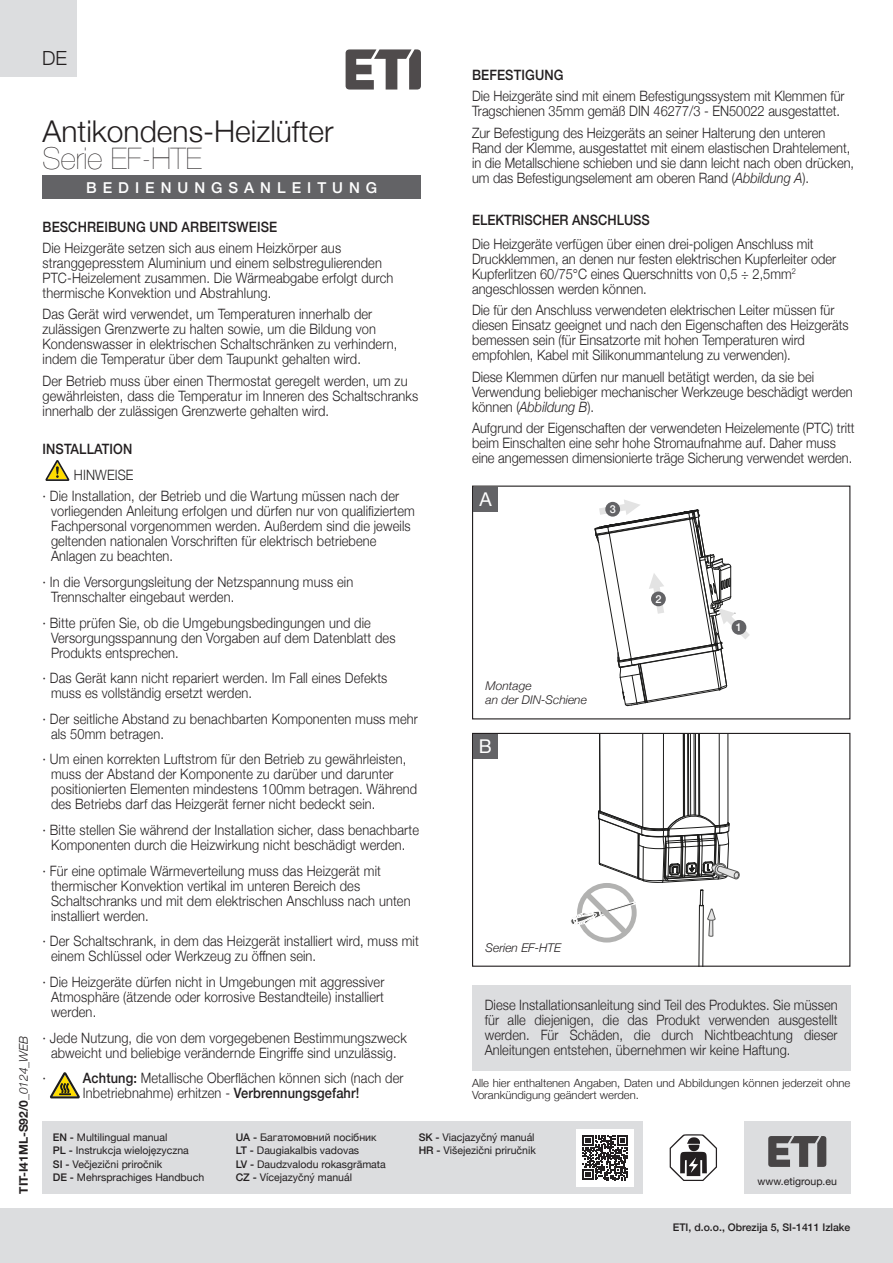
<style>
.page{position:relative;width:893px;height:1263px;background:#fff}
.page>*{position:absolute;margin:0;border:0;box-sizing:border-box;transform-origin:0 0}
.t1{font:300 30px/27px "Helvetica Neue";color:#231f20}
.t2{font:300 19.5px "Helvetica Neue";color:#231f20}
.t3{font:19.05px "Helvetica Neue";color:#fff}
.t4{font:500 15px "Helvetica Neue";letter-spacing:.4em;color:#fff}
.t5{font:300 14.25px/15px "Helvetica Neue";letter-spacing:.01em;color:#231f20;scale:.9 1}
.t6{font:500 14.25px "Helvetica Neue";letter-spacing:.01em;color:#231f20;scale:.9 1}
.t7{font:italic 300 12px "Helvetica Neue";color:#231f20}
.t8{font:700 12px "Helvetica Neue";color:#231f20}
.t9{font:300 11.25px/12px "Helvetica Neue";color:#231f20}
.t10{font:500 10.95px "Helvetica Neue";color:#fff}
.t11{font:10.5px/13.5px "Helvetica Neue";color:#231f20}
.t12{font:500 10.5px "Helvetica Neue";color:#231f20}
.s1{font-weight:300;font-style:italic}
.s2{font-weight:200}
.s3{font-weight:500}
.s4{font-style:italic}
</style>
<div class="page">
<div style="left:0;top:1209px;width:893px;height:54px;background:#dcdddf"></div>
<div style="left:744px;top:1121px;width:106px;height:73px;background:#dcdddf"></div>
<svg style="left:768px;top:1136px;width:58px;height:31px"></svg>
<div style="left:43px;top:1121px;width:599px;height:73px;background:#dcdddf"></div>
<svg style="left:670px;top:1134px;width:47px;height:47px"></svg>
<div style="left:576px;top:1129px;width:58px;height:57px;background:#fff"></div>
<svg style="left:583px;top:1135px;width:45px;height:45px"></svg>
<div style="left:0;top:0;width:77px;height:77px;background:#dcdddf"></div>
<div style="left:43px;top:176px;width:378px;height:23px;background:#636366"></div>
<svg style="left:50px;top:1072px;width:30px;height:26px"></svg>
<svg style="left:45px;top:460px;width:25px;height:21px"></svg>
<div style="left:472px;top:985px;width:378px;height:85px;background:#dcdddf"></div>
<hr style="left:698px;top:733px;width:1px;height:82px;background:#1c1c1b">
<hr style="left:695px;top:733px;width:1px;height:82px;background:#1c1c1b">
<hr style="left:694px;top:733px;width:1px;height:82px;background:#1c1c1b">
<hr style="left:688px;top:733px;width:1px;height:82px;background:#1c1c1b">
<hr style="left:687px;top:733px;width:1px;height:82px;background:#1c1c1b">
<hr style="left:684px;top:733px;width:1px;height:83px;background:#1c1c1b">
<hr style="left:719px;top:733px;width:1px;height:92px;background:#1c1c1b">
<hr style="left:663px;top:733px;width:1px;height:96px;background:#1c1c1b">
<hr style="left:642px;top:733px;width:1px;height:94px;background:#1c1c1b">
<hr style="left:690px;top:733px;width:1px;height:82px;background:#1c1c1b">
<hr style="left:699px;top:733px;width:1px;height:82px;background:#1c1c1b">
<hr style="left:728px;top:733px;width:1px;height:90px;background:#1c1c1b">
<hr style="left:599px;top:733px;width:1px;height:78px;background:#1c1c1b">
<hr style="left:683px;top:733px;width:1px;height:83px;background:#1c1c1b">
<svg style="left:571px;top:810px;width:169px;height:155px"></svg>
<div style="left:472px;top:733px;width:378px;height:234px;border:1px solid #231f20"></div>
<div style="left:473px;top:734px;width:25px;height:25px;background:#636366"></div>
<svg style="left:595px;top:499px;width:155px;height:208px"></svg>
<div style="left:473px;top:487px;width:25px;height:25px;background:#636366"></div>
<div style="left:732px;top:620px;width:14px;height:15px;background:#636366;border-radius:50%"></div>
<div style="left:651px;top:591px;width:15px;height:15px;background:#636366;border-radius:50%"></div>
<div style="left:605px;top:502px;width:15px;height:15px;background:#636366;border-radius:50%"></div>
<svg style="left:346px;top:49px;width:75px;height:41px"></svg>
<p class="t8" style="left:14px;top:1194px;width:160px;rotate:-90deg">TIT-I41ML-S92/0<span class="s1">_0124_WEB</span></p>
<p class="t2" style="left:42px;top:42px;width:26px">DE</p>
<p class="t1" style="left:43px;top:116px;width:293px">Antikondens-Heizlüfter<br><span class="s2">Serie EF-HTE</span></p>
<p class="t4" style="left:86px;top:176px;width:293px">BEDIENUNGSANLEITUNG</p>
<p class="t6" style="left:43px;top:215px;width:262px">BESCHREIBUNG UND ARBEITSWEISE</p>
<p class="t5" style="left:43px;top:239px;width:391px">Die Heizgeräte setzen sich aus einem Heizkörper aus stranggepresstem Aluminium und einem selbstregulierenden PTC-Heizelement zusammen. Die Wärmeabgabe erfolgt durch thermische Konvektion und Abstrahlung.</p>
<p class="t5" style="left:43px;top:306px;width:396px">Das Gerät wird verwendet, um Temperaturen innerhalb der zulässigen Grenzwerte zu halten sowie, um die Bildung von Kondenswasser in elektrischen Schaltschränken zu verhindern, indem die Temperatur über dem Taupunkt gehalten wird.</p>
<p class="t5" style="left:43px;top:372px;width:419px">Der Betrieb muss über einen Thermostat geregelt werden, um zu gewährleisten, dass die Temperatur im Inneren des Schaltschranks innerhalb der zulässigen Grenzwerte gehalten wird.</p>
<p class="t6" style="left:43px;top:437px;width:101px">INSTALLATION</p>
<p class="t5" style="left:74px;top:466px;width:68px">HINWEISE</p>
<p class="t5" style="left:51px;top:488px;width:406px;text-indent:-9px">· Die Installation, der Betrieb und die Wartung müssen nach der vorliegenden Anleitung erfolgen und dürfen nur von qualifiziertem Fachpersonal vorgenommen werden. Außerdem sind die jeweils geltenden nationalen Vorschriften für elektrisch betriebene Anlagen zu beachten.</p>
<p class="t5" style="left:51px;top:573px;width:337px;text-indent:-9px">· In die Versorgungsleitung der Netzspannung muss ein<br>Trennschalter eingebaut werden.</p>
<p class="t5" style="left:51px;top:614px;width:384px;text-indent:-9px">· Bitte prüfen Sie, ob die Umgebungsbedingungen und die<br>Versorgungsspannung den Vorgaben auf dem Datenblatt des<br>Produkts entsprechen.</p>
<p class="t5" style="left:51px;top:670px;width:375px;text-indent:-9px">· Das Gerät kann nicht repariert werden. Im Fall eines Defekts muss es vollständig ersetzt werden.</p>
<p class="t5" style="left:51px;top:710px;width:409px;text-indent:-9px">· Der seitliche Abstand zu benachbarten Komponenten muss mehr als 50mm betragen.</p>
<p class="t5" style="left:51px;top:751px;width:408px;text-indent:-9px">· Um einen korrekten Luftstrom für den Betrieb zu gewährleisten, muss der Abstand der Komponente zu darüber und darunter positionierten Elementen mindestens 100mm betragen. Während des Betriebs darf das Heizgerät ferner nicht bedeckt sein.</p>
<p class="t5" style="left:43px;top:821px;width:420px;text-align:center">· Bitte stellen Sie während der Installation sicher, dass benachbarte<br>Komponenten durch die Heizwirkung nicht beschädigt werden.</p>
<p class="t5" style="left:51px;top:862px;width:401px;text-indent:-9px">· Für eine optimale Wärmeverteilung muss das Heizgerät mit thermischer Konvektion vertikal im unteren Bereich des Schaltschranks und mit dem elektrischen Anschluss nach unten installiert werden.</p>
<p class="t5" style="left:51px;top:933px;width:410px;text-indent:-9px">· Der Schaltschrank, in dem das Heizgerät installiert wird, muss mit einem Schlüssel oder Werkzeug zu öffnen sein.</p>
<p class="t5" style="left:51px;top:973px;width:372px;text-align:justify;text-indent:-9px">· Die Heizgeräte dürfen nicht in Umgebungen mit aggressiver Atmosphäre (ätzende oder korrosive Bestandteile) installiert werden.</p>
<p class="t5" style="left:43px;top:1029px;width:406px;text-align:center">· Jede Nutzung, die von dem vorgegebenen Bestimmungszweck abweicht und beliebige verändernde Eingriffe sind unzulässig.</p>
<p class="t5" style="left:43px;top:1070px;width:5px">·</p>
<p class="t5" style="left:83px;top:1070px;width:358px"><span class="s3">Achtung:</span> Metallische Oberflächen können sich (nach der<br>Inbetriebnahme) erhitzen - <span class="s3">Verbrennungsgefahr!</span></p>
<p class="t6" style="left:472px;top:63px;width:103px">BEFESTIGUNG</p>
<p class="t5" style="left:472px;top:88px;width:416px">Die Heizgeräte sind mit einem Befestigungssystem mit Klemmen für<br>Tragschienen 35mm gemäß DIN 46277/3 - EN50022 ausgestattet.</p>
<p class="t5" style="left:472px;top:124px;width:426px">Zur Befestigung des Heizgeräts an seiner Halterung den unteren Rand der Klemme, ausgestattet mit einem elastischen Drahtelement, in die Metallschiene schieben und sie dann leicht nach oben drücken, um das Befestigungselement am oberen Rand (<span class="s4">Abbildung A</span>).</p>
<p class="t6" style="left:472px;top:209px;width:199px">ELEKTRISCHER ANSCHLUSS</p>
<p class="t5" style="left:472px;top:235px;width:406px">Die Heizgeräte verfügen über einen drei-poligen Anschluss mit Druckklemmen, an denen nur festen elektrischen Kupferleiter oder Kupferlitzen 60/75°C eines Querschnitts von 0,5 ÷ 2,5mm<sup>2 </sup>angeschlossen werden können.</p>
<p class="t5" style="left:472px;top:302px;width:420px">Die für den Anschluss verwendeten elektrischen Leiter müssen für diesen Einsatz geeignet und nach den Eigenschaften des Heizgeräts bemessen sein (für Einsatzorte mit hohen Temperaturen wird empfohlen, Kabel mit Silikonummantelung zu verwenden).</p>
<p class="t5" style="left:472px;top:368px;width:424px">Diese Klemmen dürfen nur manuell betätigt werden, da sie bei<br>Verwendung beliebiger mechanischer Werkzeuge beschädigt werden können (<span class="s4">Abbildung B</span>).</p>
<p class="t5" style="left:472px;top:419px;width:427px">Aufgrund der Eigenschaften der verwendeten Heizelemente (PTC) tritt beim Einschalten eine sehr hohe Stromaufnahme auf. Daher muss eine angemessen dimensionierte träge Sicherung verwendet werden.</p>
<p class="t3" style="left:479px;top:485px;width:14px">A</p>
<p class="t10" style="left:610px;top:500px;width:8px">3</p>
<p class="t7" style="left:486px;top:676px;width:48px">Montage</p>
<p class="t7" style="left:486px;top:691px;width:103px">an der DIN-Schiene</p>
<p class="t3" style="left:479px;top:732px;width:14px">B</p>
<p class="t10" style="left:655px;top:590px;width:8px">2</p>
<p class="t10" style="left:736px;top:618px;width:8px">1</p>
<p class="t7" style="left:486px;top:938px;width:77px">Serien EF-HTE</p>
<p class="t5" style="left:485px;top:996px;width:394px;text-align:justify">Diese Installationsanleitung sind Teil des Produktes. Sie müssen für alle diejenigen, die das Produkt verwenden ausgestellt werden. Für Schäden, die durch Nichtbeachtung dieser Anleitungen entstehen, übernehmen wir keine Haftung.</p>
<p class="t9" style="left:472px;top:1076px;width:380px">Alle hier enthaltenen Angaben, Daten und Abbildungen können jederzeit ohne<br>Vorankündigung geändert werden.</p>
<p class="t11" style="left:53px;top:1131px;width:153px"><span class="s3">EN -</span> Multilingual manual<br><span class="s3">PL -</span> Instrukcja wielojęzyczna<br><span class="s3">SI -</span> Večjezični priročnik<br><span class="s3">DE -</span> Mehrsprachiges Handbuch</p>
<p class="t11" style="left:236px;top:1131px;width:152px"><span class="s3">UA -</span> Багатомовний посібник<br><span class="s3">LT -</span> Daugiakalbis vadovas<br><span class="s3">LV -</span> Daudzvalodu rokasgrāmata<br><span class="s3">CZ -</span> Vícejazyčný manuál</p>
<p class="t11" style="left:419px;top:1131px;width:119px"><span class="s3">SK -</span> Viacjazyčný manuál<br><span class="s3">HR -</span> Višejezični priručnik</p>
<p class="t11" style="left:758px;top:1175px;width:81px">www.etigroup.eu</p>
<p class="t12" style="left:673px;top:1218px;width:179px">ETI, d.o.o., Obrezija 5, SI-1411 Izlake</p>
</div>
